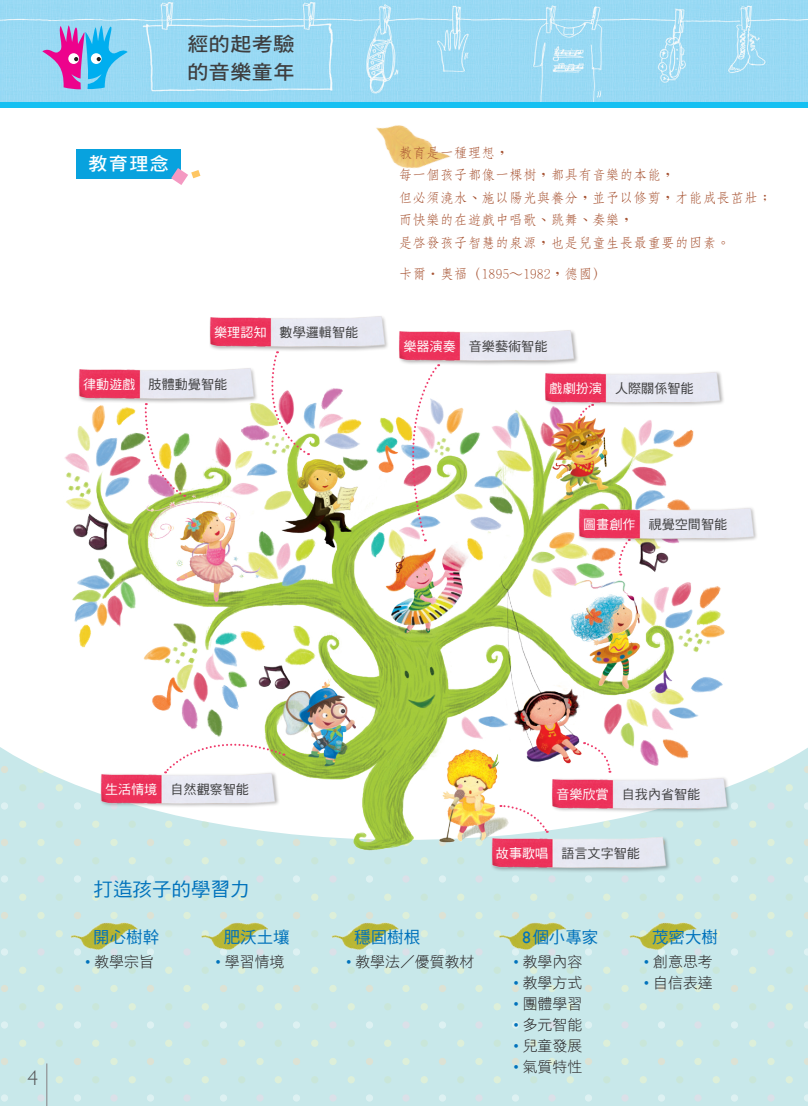
<style>
.page{position:relative;width:808px;height:1106px;background:#fff}
.page>*{position:absolute;margin:0;border:0;box-sizing:border-box;transform-origin:0 0}
.t1{font:300 21.3px "Gill Sans";color:#57585a}
.t2{font:19.95px/28.5px "DF Hei Std W7";letter-spacing:.025em;color:#3e3e3f;scale:1.05 1}
.t3{font:19.05px "DF Hei Std W5";color:#0072bc}
.t4{font:18.15px "DF Hei Std W7";color:#fff;scale:1.05 1}
.t5{font:16.5px "DF Hei Std W5";color:#0072bc}
.t6{font:14.85px "DF Hei Std W3";color:#231f20}
.主文-華康黑W5-14{font:500 13.8px "AR Fang Song B5";color:#a75433}
.內文-華康黑w3{font:13.05px "DF Hei Std W5";color:#3e3e3f}
.s1{color:#fff}
.s2{font-family:"Gill Sans";font-weight:300;color:#0072bc}
.s3{font-family:"Gill Sans"}
</style>
<div class="page">
<img style="left:0;top:0;width:808px;height:102px">
<svg style="left:43px;top:26px;width:85px;height:63px;background:#8ca2db"></svg>
<div style="left:0;top:102px;width:808px;height:6px;background:#15c0f2"></div>
<svg style="left:0;top:747px;width:808px;height:359px;background:#c9e8e9"></svg>
<hr style="left:46px;top:1063px;width:1px;height:43px;background:#939598">
<div style="left:77px;top:149px;width:104px;height:30px;background:#08a2de"></div>
<svg style="left:171px;top:168px;width:29px;height:17px"></svg>
<img style="left:376px;top:125px;width:75px;height:44px">
<img style="left:50px;top:388px;width:686px;height:491px">
<img style="left:75px;top:368px;width:182px;height:37px">
<svg style="left:500px;top:804px;width:48px;height:28px"></svg>
<svg style="left:584px;top:741px;width:27px;height:31px"></svg>
<svg style="left:618px;top:544px;width:12px;height:31px"></svg>
<svg style="left:577px;top:408px;width:16px;height:15px"></svg>
<svg style="left:397px;top:367px;width:42px;height:174px"></svg>
<svg style="left:262px;top:352px;width:47px;height:104px"></svg>
<svg style="left:144px;top:403px;width:41px;height:94px"></svg>
<img style="left:209px;top:316px;width:179px;height:36px">
<img style="left:399px;top:330px;width:178px;height:37px">
<img style="left:542px;top:372px;width:181px;height:36px">
<img style="left:575px;top:503px;width:182px;height:41px">
<img style="left:549px;top:773px;width:181px;height:41px">
<img style="left:488px;top:832px;width:182px;height:41px">
<img style="left:97px;top:768px;width:182px;height:41px">
<svg style="left:164px;top:730px;width:120px;height:43px"></svg>
<img style="left:66px;top:896px;width:78px;height:74px">
<img style="left:494px;top:896px;width:78px;height:74px">
<img style="left:625px;top:896px;width:78px;height:74px">
<img style="left:196px;top:896px;width:78px;height:74px">
<img style="left:327px;top:896px;width:78px;height:74px">
<h2 class="t2" style="left:187px;top:29px;width:104px">經的起考驗的音樂童年</h2>
<p class="t4" style="left:88px;top:154px;width:78px">教育理念</p>
<p class="內文-華康黑w3" style="left:214px;top:325px;width:146px"><span class="s1">樂理認知</span> 數學邏輯智能</p>
<p class="內文-華康黑w3" style="left:83px;top:377px;width:146px"><span class="s1">律動遊戲</span> 肢體動覺智能</p>
<p class="主文-華康黑W5-14" style="left:399px;top:146px;width:112px">教育是一種理想，</p>
<p class="主文-華康黑W5-14" style="left:399px;top:168px;width:278px">每一個孩子都像一棵樹，都具有音樂的本能，</p>
<p class="主文-華康黑W5-14" style="left:399px;top:191px;width:375px">但必須澆水、施以陽光與養分，並予以修剪，才能成長茁壯；</p>
<p class="主文-華康黑W5-14" style="left:399px;top:213px;width:236px">而快樂的在遊戲中唱歌、跳舞、奏樂，</p>
<p class="主文-華康黑W5-14" style="left:399px;top:236px;width:333px">是啟發孩子智慧的泉源，也是兒童生長最重要的因素。</p>
<p class="主文-華康黑W5-14" style="left:399px;top:267px;width:209px">卡爾‧奧福（1895～1982，德國）</p>
<p class="內文-華康黑w3" style="left:403px;top:339px;width:146px"><span class="s1">樂器演奏</span> 音樂藝術智能</p>
<p class="內文-華康黑w3" style="left:550px;top:381px;width:146px"><span class="s1">戲劇扮演</span> 人際關係智能</p>
<p class="內文-華康黑w3" style="left:583px;top:517px;width:146px"><span class="s1">圖畫創作</span> 視覺空間智能</p>
<p class="t1" style="left:28px;top:1060px;width:12px">4</p>
<p class="內文-華康黑w3" style="left:105px;top:782px;width:146px"><span class="s1">生活情境</span> 自然觀察智能</p>
<p class="t3" style="left:94px;top:879px;width:157px">打造孩子的學習力</p>
<p class="t5" style="left:93px;top:927px;width:67px">開心樹幹</p>
<p class="t6" style="left:84px;top:953px;width:71px"><span class="s2">•</span> 教學宗旨</p>
<p class="t5" style="left:224px;top:927px;width:67px">肥沃土壤</p>
<p class="t6" style="left:214px;top:953px;width:71px"><span class="s2">•</span> 學習情境</p>
<p class="內文-華康黑w3" style="left:556px;top:787px;width:146px"><span class="s1">音樂欣賞</span> 自我內省智能</p>
<p class="內文-華康黑w3" style="left:496px;top:846px;width:146px"><span class="s1">故事歌唱</span> 語言文字智能</p>
<p class="t5" style="left:354px;top:927px;width:67px">穩固樹根</p>
<p class="t6" style="left:345px;top:953px;width:131px"><span class="s2">•</span> 教學法／優質教材</p>
<p class="t5" style="left:522px;top:927px;width:77px"><span class="s3">8</span>個小專家</p>
<p class="t6" style="left:512px;top:953px;width:71px"><span class="s2">•</span> 教學內容</p>
<p class="t6" style="left:512px;top:974px;width:71px"><span class="s2">•</span> 教學方式</p>
<p class="t6" style="left:512px;top:995px;width:71px"><span class="s2">•</span> 團體學習</p>
<p class="t6" style="left:512px;top:1016px;width:71px"><span class="s2">•</span> 多元智能</p>
<p class="t6" style="left:512px;top:1037px;width:71px"><span class="s2">•</span> 兒童發展</p>
<p class="t6" style="left:512px;top:1058px;width:71px"><span class="s2">•</span> 氣質特性</p>
<p class="t5" style="left:652px;top:927px;width:67px">茂密大樹</p>
<p class="t6" style="left:643px;top:953px;width:71px"><span class="s2">•</span> 創意思考</p>
<p class="t6" style="left:643px;top:974px;width:71px"><span class="s2">•</span> 自信表達</p>
</div>
